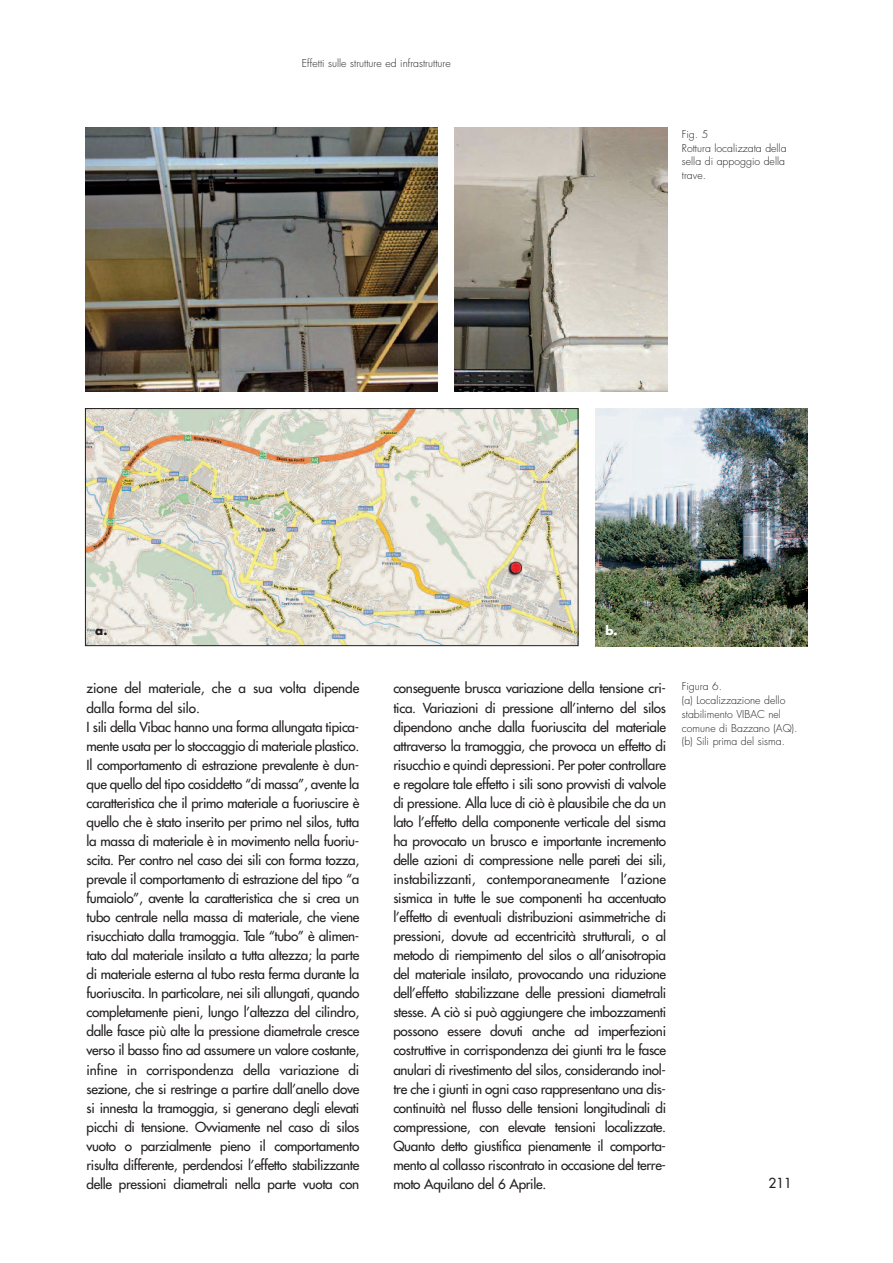
<style>
.page{position:relative;width:893px;height:1263px;background:#fff}
.page>*{position:absolute;margin:0;border:0;box-sizing:border-box;transform-origin:0 0}
.t1{font:13.5px/19px "Futura";letter-spacing:-.025em;color:#231f20}
.t2{font:700 12px "Futura";color:#231f20}
.t3{font:700 12px "Futura";color:#fff}
.t4{font:300 10.5px/13.8px "Futura";color:#231f20}
</style>
<div class="page">
<img style="left:85px;top:128px;width:353px;height:263px">
<img style="left:455px;top:128px;width:213px;height:263px">
<img style="left:87px;top:410px;width:489px;height:234px">
<div style="left:85px;top:408px;width:493px;height:238px;border:1px solid #231f20"></div>
<img style="left:595px;top:408px;width:213px;height:238px">
<p class="t4" style="left:302px;top:57px;width:150px">Effetti sulle strutture ed infrastrutture</p>
<p class="t4" style="left:682px;top:128px;width:106px">Fig. 5<br>Rottura localizzata della sella di appoggio della trave.</p>
<p class="t2" style="left:95px;top:625px;width:14px">a.</p>
<p class="t3" style="left:605px;top:625px;width:14px">b.</p>
<p class="t1" style="left:87px;top:680px;width:274px">zione del materiale, che a sua volta dipende dalla forma del silo.<br>I sili della Vibac hanno una forma allungata tipica&shy;mente usata per lo stoccaggio di materiale plastico.<br>Il comportamento di estrazione prevalente è dun&shy;que quello del tipo cosiddetto “di massa”, avente la caratteristica che il primo materiale a fuoriuscire è quello che è stato inserito per primo nel silos, tutta la massa di materiale è in movimento nella fuoriu&shy;scita. Per contro nel caso dei sili con forma tozza, prevale il comportamento di estrazione del tipo “a fumaiolo”, avente la caratteristica che si crea un tubo centrale nella massa di materiale, che viene risucchiato dalla tramoggia. Tale “tubo” è alimen&shy;tato dal materiale insilato a tutta altezza; la parte di materiale esterna al tubo resta ferma durante la fuoriuscita. In particolare, nei sili allungati, quando completamente pieni, lungo l’altezza del cilindro, dalle fasce più alte la pressione diametrale cresce verso il basso fino ad assumere un valore costante, infine in corrispondenza della variazione di sezione, che si restringe a partire dall’anello dove si innesta la tramoggia, si generano degli elevati picchi di tensione. Ovviamente nel caso di silos vuoto o parzialmente pieno il comportamento risulta differente, perdendosi l’effetto stabilizzante delle pressioni diametrali nella parte vuota con</p>
<p class="t1" style="left:393px;top:680px;width:274px;text-align:justify">conseguente brusca variazione della tensione cri&shy;tica. Variazioni di pressione all’interno del silos dipendono anche dalla fuoriuscita del materiale attraverso la tramoggia, che provoca un effetto di risucchio e quindi depressioni. Per poter controllare e regolare tale effetto i sili sono provvisti di valvole di pressione. Alla luce di ciò è plausibile che da un lato l’effetto della componente verticale del sisma ha provocato un brusco e importante incremento delle azioni di compressione nelle pareti dei sili, instabilizzanti, contemporaneamente l’azione sismica in tutte le sue componenti ha accentuato l’effetto di eventuali distribuzioni asimmetriche di pressioni, dovute ad eccentricità strutturali, o al metodo di riempimento del silos o all’anisotropia del materiale insilato, provocando una riduzione dell’effetto stabilizzane delle pressioni diametrali stesse. A ciò si può aggiungere che imbozzamenti possono essere dovuti anche ad imperfezioni costruttive in corrispondenza dei giunti tra le fasce anulari di rivestimento del silos, considerando inol&shy;tre che i giunti in ogni caso rappresentano una dis&shy;continuità nel flusso delle tensioni longitudinali di compressione, con elevate tensioni localizzate.<br>Quanto detto giustifica pienamente il comporta&shy;mento al collasso riscontrato in occasione del terre&shy;moto Aquilano del 6 Aprile.</p>
<p class="t4" style="left:682px;top:680px;width:117px">Figura 6.<br>(a) Localizzazione dello stabilimento VIBAC nel comune di Bazzano (AQ). (b) Sili prima del sisma.</p>
<p class="t1" style="left:769px;top:1175px;width:25px">211</p>
</div>
